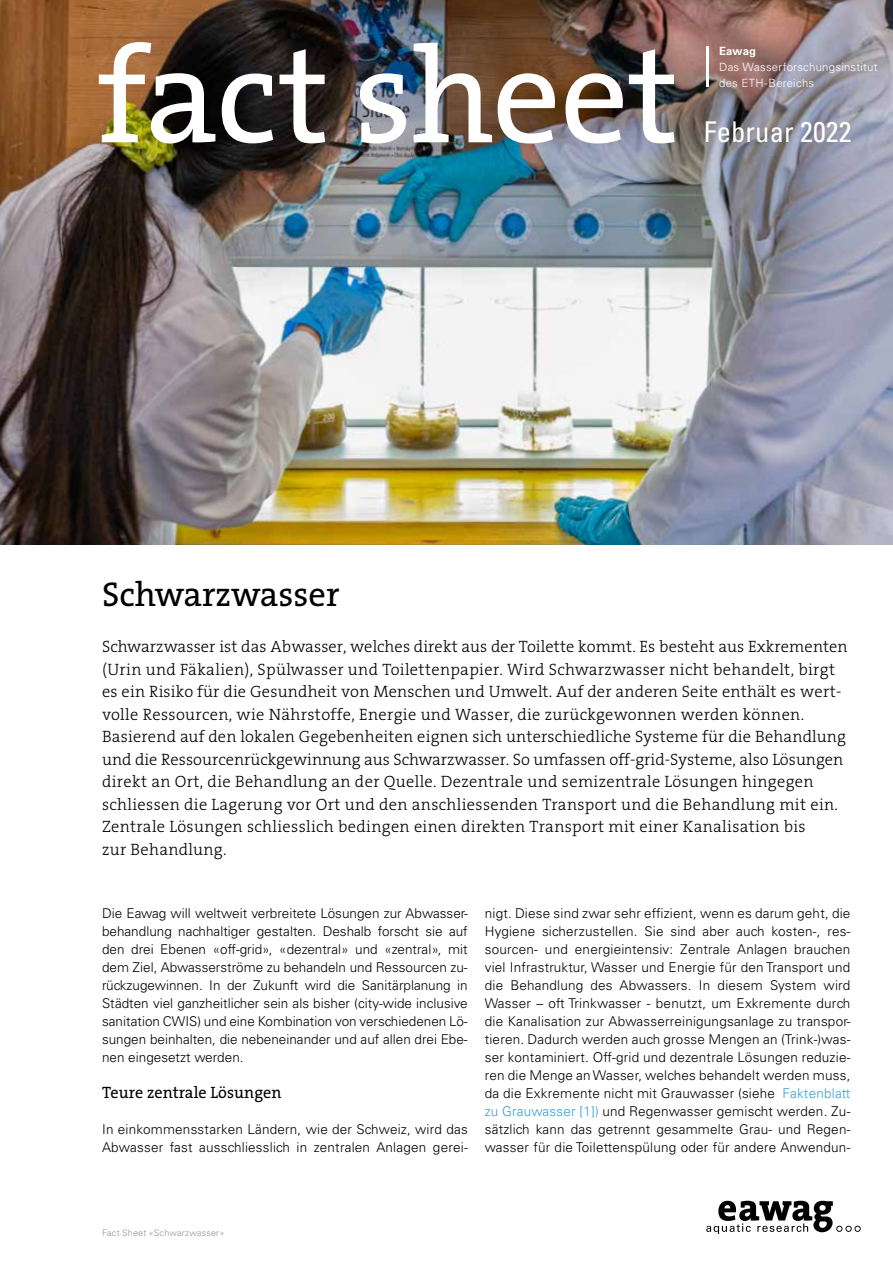
<style>
.page{position:relative;width:893px;height:1263px;background:#fff}
.page>*{position:absolute;margin:0;border:0;box-sizing:border-box;transform-origin:0 0}
.t1{font:136.2px "The Serif B5 Plain";letter-spacing:-.015em;color:#fff}
.t2{font:34.5px "The Serif B5 Plain";color:#000}
.t3{font:condensed 28.5px "Univers LT Std";letter-spacing:.005em;color:#fff}
.t4{font:300 16.5px/22.5px "The Serif B3";letter-spacing:.015em;color:#000}
.t5{font:16.5px "The Serif B5 Plain";letter-spacing:.005em;color:#000}
.t6{font:300 13.5px/18px "Univers LT Std";letter-spacing:.015em;color:#000;text-align:justify}
.t7{font:300 11.4px/16px "Univers LT Std";letter-spacing:.02em;color:#fff}
.t8{font:700 11.4px "Univers LT Std";letter-spacing:.005em;color:#fff}
.t9{font:300 9px "Univers LT Std";letter-spacing:.02em;color:#949290}
.s1{color:#3a9ed7}
</style>
<div class="page">
<img style="left:0;top:0;width:893px;height:545px">
<svg style="left:706px;top:1201px;width:155px;height:33px"></svg>
<hr style="left:706px;top:47px;width:3px;height:40px;background:#fff">
<h1 class="t1" style="left:97px;top:26px;width:583px">fact sheet</h1>
<p class="t8" style="left:719px;top:44px;width:38px">Eawag</p>
<p class="t7" style="left:719px;top:59px;width:160px">Das Wasserforschungsinstitut des ETH-Bereichs</p>
<h3 class="t3" style="left:704px;top:114px;width:149px">Februar 2022</h3>
<h2 class="t2" style="left:102px;top:577px;width:239px">Schwarzwasser</h2>
<p class="t4" style="left:102px;top:636px;width:747px">Schwarzwasser ist das Abwasser, welches direkt aus der Toilette kommt. Es besteht aus Exkrementen (Urin und Fäkalien), Spülwasser und Toilettenpapier. Wird Schwarzwasser nicht behandelt, birgt es ein Risiko für die Gesundheit von Menschen und Umwelt. Auf der anderen Seite enthält es wert&shy;volle Ressourcen, wie Nährstoffe, Energie und Wasser, die zurückgewonnen werden können.<br>Basierend auf den lokalen Gegebenheiten eignen sich unterschiedliche Systeme für die Behandlung und die Ressourcenrückgewinnung aus Schwarzwasser. So umfassen off-grid-Systeme, also Lösungen direkt an Ort, die Behandlung an der Quelle. Dezentrale und semizentrale Lösungen hingegen schliessen die Lagerung vor Ort und den anschliessenden Transport und die Behandlung mit ein.<br>Zentrale Lösungen schliesslich bedingen einen direkten Transport mit einer Kanalisation bis<br>zur Behandlung.</p>
<p class="t6" style="left:102px;top:904px;width:367px">Die Eawag will weltweit verbreitete Lösungen zur Abwasser&shy;behandlung nachhaltiger gestalten. Deshalb forscht sie auf den drei Ebenen «off-grid», «dezentral» und «zentral», mit dem Ziel, Abwasserströme zu behandeln und Ressourcen zu&shy;rückzugewinnen. In der Zukunft wird die Sanitärplanung in Städten viel ganzheitlicher sein als bisher (city-wide inclusive sanitation CWIS) und eine Kombination von verschiedenen Lö&shy;sungen beinhalten, die nebeneinander und auf allen drei Ebe&shy;nen eingesetzt werden.</p>
<p class="t5" style="left:102px;top:1084px;width:181px">Teure zentrale Lösungen</p>
<p class="t6" style="left:102px;top:1120px;width:367px">In einkommensstarken Ländern, wie der Schweiz, wird das<br>Abwasser fast ausschliesslich in zentralen Anlagen gerei-</p>
<p class="t6" style="left:485px;top:904px;width:367px">nigt. Diese sind zwar sehr effizient, wenn es darum geht, die Hygiene sicherzustellen. Sie sind aber auch kosten-, res&shy;sourcen- und energieintensiv: Zentrale Anlagen brauchen viel Infrastruktur, Wasser und Energie für den Transport und die Behandlung des Abwassers. In diesem System wird Wasser – oft Trinkwasser - benutzt, um Exkremente durch die Kanalisation zur Abwasserreinigungsanlage zu transpor&shy;tieren. Dadurch werden auch grosse Mengen an (Trink-)was&shy;ser kontaminiert. Off-grid und dezentrale Lösungen reduzie&shy;ren die Menge an Wasser, welches behandelt werden muss, da die Exkremente nicht mit Grauwasser (siehe <span class="s1">Faktenblatt zu Grauwasser [1])</span> und Regenwasser gemischt werden. Zu&shy;sätzlich kann das getrennt gesammelte Grau- und Regen&shy;wasser für die Toilettenspülung oder für andere Anwendun-</p>
<p class="t9" style="left:102px;top:1227px;width:124px">Fact Sheet «Schwarzwasser»</p>
</div>
